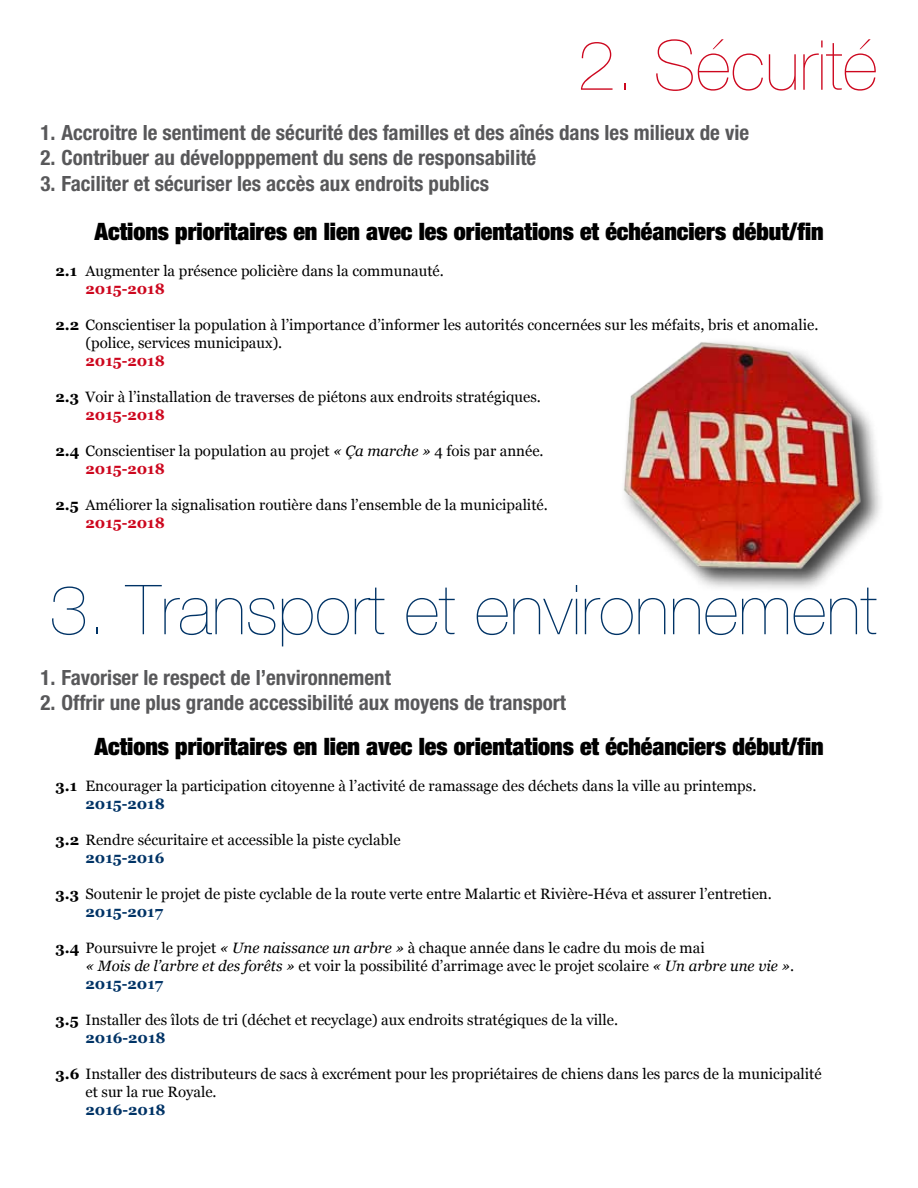
<style>
.page{position:relative;width:918px;height:1188px;background:#fff}
.page>*{position:absolute;margin:0;border:0;box-sizing:border-box;transform-origin:0 0}
.t1{font:200 69px "Helvetica Neue LT Pro";color:#036}
.t2{font:200 69px "Helvetica Neue LT Pro";color:#cd071e}
.t3{font:900 condensed 24px "Helvetica Neue LT Pro";color:#000}
.t4{font:700 condensed 21px "Helvetica Neue LT Pro";color:#58585a}
.t5{font:15px/18px "Georgia";color:#000}
.t6{font:700 15px "Georgia";color:#cd071e}
.t7{font:700 15px "Georgia";color:#036}
.s1{font-weight:700}
.s2{font-weight:700;color:#cd071e}
.s3{font-style:italic}
.s4{font-weight:700;color:#036}
</style>
<div class="page">
<div style="left:619px;top:337px;width:266px;height:257px;background:#000;opacity:.75"></div>
<img style="left:619px;top:337px;width:247px;height:238px">
<h1 class="t2" style="left:577px;top:26px;width:302px">2. Sécurité</h1>
<h3 class="t4" style="left:40px;top:120px;width:710px">1. Accroitre le sentiment de sécurité des familles et des aînés dans les milieux de vie</h3>
<h3 class="t4" style="left:40px;top:145px;width:497px">2. Contribuer au développpement du sens de responsabilité</h3>
<h3 class="t4" style="left:40px;top:170px;width:450px">3. Faciliter et sécuriser les accès aux endroits publics</h3>
<h2 class="t3" style="left:94px;top:216px;width:731px">Actions prioritaires en lien avec les orientations et échéanciers début/fin</h2>
<p class="t5" style="left:86px;top:262px;width:360px;text-indent:-30px"><span class="s1">2.1</span> Augmenter la présence policière dans la communauté.<br><span class="s2">2015-2018</span></p>
<p class="t5" style="left:86px;top:316px;width:734px;text-indent:-30px"><span class="s1">2.2</span> Conscientiser la population à l’importance d’informer les autorités concernées sur les méfaits, bris et anomalie. (police, services municipaux).</p>
<p class="t6" style="left:86px;top:351px;width:81px">2015-2018</p>
<p class="t5" style="left:86px;top:388px;width:457px;text-indent:-30px"><span class="s1">2.3</span> Voir à l’installation de traverses de piétons aux endroits stratégiques.<br><span class="s2">2015-2018</span></p>
<p class="t5" style="left:86px;top:442px;width:460px;text-indent:-30px"><span class="s1">2.4</span> Conscientiser la population au projet <span class="s3">« Ça marche »</span> 4 fois par année.<br><span class="s2">2015-2018</span></p>
<p class="t5" style="left:86px;top:496px;width:464px;text-indent:-30px"><span class="s1">2.5</span> Améliorer la signalisation routière dans l’ensemble de la municipalité.<br><span class="s2">2015-2018</span></p>
<h1 class="t1" style="left:49px;top:570px;width:830px">3. Transport et environnement</h1>
<h3 class="t4" style="left:40px;top:665px;width:352px">1. Favoriser le respect de l’environnement</h3>
<h3 class="t4" style="left:40px;top:690px;width:527px">2. Offrir une plus grande accessibilité aux moyens de transport</h3>
<h2 class="t3" style="left:94px;top:731px;width:731px">Actions prioritaires en lien avec les orientations et échéanciers début/fin</h2>
<p class="t5" style="left:86px;top:777px;width:672px;text-indent:-30px"><span class="s1">3.1</span> Encourager la participation citoyenne à l’activité de ramassage des déchets dans la ville au printemps.<br><span class="s4">2015-2018</span></p>
<p class="t5" style="left:86px;top:831px;width:317px;text-indent:-30px"><span class="s1">3.2</span> Rendre sécuritaire et accessible la piste cyclable<br><span class="s4">2015-2016</span></p>
<p class="t5" style="left:86px;top:885px;width:688px;text-indent:-30px"><span class="s1">3.3</span> Soutenir le projet de piste cyclable de la route verte entre Malartic et Rivière-Héva et assurer l’entretien.<br><span class="s4">2015-2017</span></p>
<p class="t5" style="left:86px;top:939px;width:710px;text-indent:-30px"><span class="s1">3.4</span> Poursuivre le projet <span class="s3">« Une naissance un arbre »</span> à chaque année dans le cadre du mois de mai<br><span class="s3">« Mois de l’arbre et des forêts »</span> et voir la possibilité d’arrimage avec le projet scolaire <span class="s3">« Un arbre une vie »</span>.<br><span class="s4">2015-2017</span></p>
<p class="t5" style="left:86px;top:1011px;width:534px;text-indent:-30px"><span class="s1">3.5</span> Installer des îlots de tri (déchet et recyclage) aux endroits stratégiques de la ville.<br><span class="s4">2016-2018</span></p>
<p class="t5" style="left:86px;top:1065px;width:738px;text-indent:-30px"><span class="s1">3.6</span> Installer des distributeurs de sacs à excrément pour les propriétaires de chiens dans les parcs de la municipalité et sur la rue Royale.</p>
<p class="t7" style="left:86px;top:1100px;width:82px">2016-2018</p>
</div>
